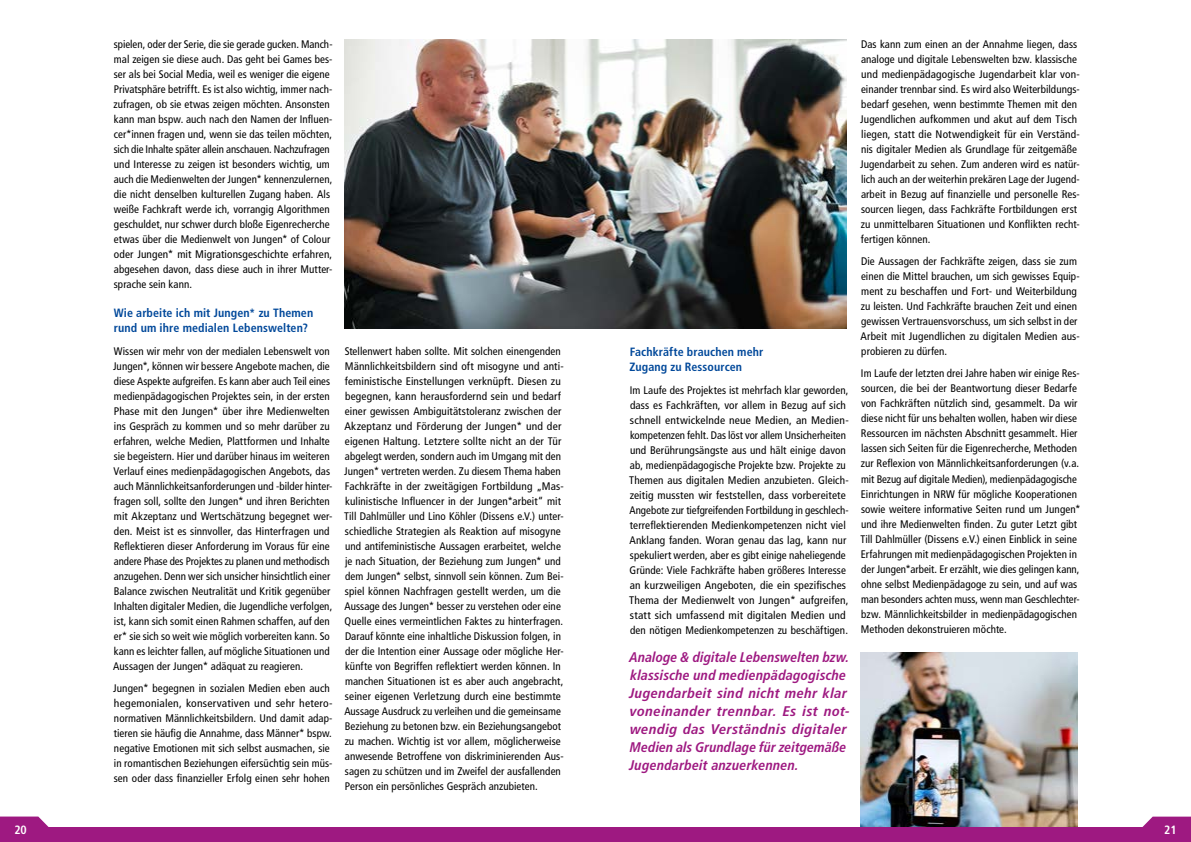
<style>
.page{position:relative;width:1191px;height:842px;background:#fff}
.page>*{position:absolute;margin:0;border:0;box-sizing:border-box;transform-origin:0 0}
.t1{font:italic 700 condensed 14px/18px "Frutiger LT Pro";letter-spacing:.01em;color:#9e1981}
.t2{font:700 condensed 12px/15px "Frutiger LT Pro";letter-spacing:.01em;color:#00489a}
.t3{font:700 condensed 12px "Frutiger LT Pro";color:#fff}
.t4{font:condensed 11px/15px "Frutiger LT Pro";letter-spacing:.005em;color:#000}
</style>
<div class="page">
<img style="left:860px;top:652px;width:217px;height:175px">
<img style="left:344px;top:40px;width:502px;height:289px">
<div style="left:0;top:827px;width:1191px;height:15px;background:#9e1981"></div>
<svg style="left:1142px;top:817px;width:49px;height:10px"></svg>
<svg style="left:0;top:816px;width:49px;height:11px"></svg>
<p class="t4" style="left:114px;top:37px;width:220px">spielen, oder der Serie, die sie gerade gucken. Manch&shy;mal zeigen sie diese auch. Das geht bei Games bes&shy;ser als bei Social Media, weil es weniger die eigene Privatsphäre betrifft. Es ist also wichtig, immer nach&shy;zufragen, ob sie etwas zeigen möchten. Ansonsten kann man bspw. auch nach den Namen der Influen&shy;cer*innen fragen und, wenn sie das teilen möchten, sich die Inhalte später allein anschauen. Nachzufragen und Interesse zu zeigen ist besonders wichtig, um auch die Medienwelten der Jungen* kennenzulernen, die nicht denselben kulturellen Zugang haben. Als weiße Fachkraft werde ich, vorrangig Algorithmen geschuldet, nur schwer durch bloße Eigenrecherche etwas über die Medienwelt von Jungen* of Colour oder Jungen* mit Migrationsgeschichte erfahren, abgesehen davon, dass diese auch in ihrer Mutter&shy;sprache sein kann.</p>
<p class="t2" style="left:114px;top:306px;width:201px">Wie arbeite ich mit Jungen* zu Themen rund um ihre medialen Lebenswelten?</p>
<p class="t4" style="left:113px;top:343px;width:221px">Wissen wir mehr von der medialen Lebenswelt von Jungen*, können wir bessere Angebote machen, die diese Aspekte aufgreifen. Es kann aber auch Teil eines medienpädagogischen Projektes sein, in der ersten Phase mit den Jungen* über ihre Medienwelten ins Gespräch zu kommen und so mehr darüber zu erfahren, welche Medien, Plattformen und Inhalte sie begeistern. Hier und darüber hinaus im weiteren Verlauf eines medienpädagogischen Angebots, das auch Männlichkeitsanforderungen und -bilder hinter&shy;fragen soll, sollte den Jungen* und ihren Berichten mit Akzeptanz und Wertschätzung begegnet wer&shy;den. Meist ist es sinnvoller, das Hinterfragen und Reflektieren dieser Anforderung im Voraus für eine andere Phase des Projektes zu planen und methodisch anzugehen. Denn wer sich unsicher hinsichtlich einer Balance zwischen Neutralität und Kritik gegenüber Inhalten digitaler Medien, die Jugendliche verfolgen, ist, kann sich somit einen Rahmen schaffen, auf den er* sie sich so weit wie möglich vorbereiten kann. So kann es leichter fallen, auf mögliche Situationen und Aussagen der Jungen* adäquat zu reagieren.</p>
<p class="t4" style="left:113px;top:681px;width:221px">Jungen* begegnen in sozialen Medien eben auch hegemonialen, konservativen und sehr hetero&shy;normativen Männlichkeitsbildern. Und damit adap&shy;tieren sie häufig die Annahme, dass Männer* bspw. negative Emotionen mit sich selbst ausmachen, sie in romantischen Beziehungen eifersüchtig sein müs&shy;sen oder dass finanzieller Erfolg einen sehr hohen</p>
<p class="t4" style="left:344px;top:344px;width:221px">Stellenwert haben sollte. Mit solchen einengenden Männlichkeitsbildern sind oft misogyne und anti&shy;feministische Einstellungen verknüpft. Diesen zu begegnen, kann herausfordernd sein und bedarf einer gewissen Ambiguitätstoleranz zwischen der Akzeptanz und Förderung der Jungen* und der eigenen Haltung. Letztere sollte nicht an der Tür abgelegt werden, sondern auch im Umgang mit den Jungen* vertreten werden. Zu diesem Thema haben Fachkräfte in der zweitägigen Fortbildung „Mas&shy;kulinistische Influencer in der Jungen*arbeit“ mit Till Dahlmüller und Lino Köhler (Dissens e.V.) unter&shy;schiedliche Strategien als Reaktion auf misogyne und antifeministische Aussagen erarbeitet, welche je nach Situation, der Beziehung zum Jungen* und dem Jungen* selbst, sinnvoll sein können. Zum Bei&shy;spiel können Nachfragen gestellt werden, um die Aussage des Jungen* besser zu verstehen oder eine Quelle eines vermeintlichen Faktes zu hinterfragen.<br>Darauf könnte eine inhaltliche Diskussion folgen, in der die Intention einer Aussage oder mögliche Her&shy;künfte von Begriffen reflektiert werden können. In manchen Situationen ist es aber auch angebracht, seiner eigenen Verletzung durch eine bestimmte Aussage Ausdruck zu verleihen und die gemeinsame Beziehung zu betonen bzw. ein Beziehungsangebot zu machen. Wichtig ist vor allem, möglicherweise anwesende Betroffene von diskriminierenden Aus&shy;sagen zu schützen und im Zweifel der ausfallenden Person ein persönliches Gespräch anzubieten.</p>
<p class="t2" style="left:629px;top:345px;width:135px">Fachkräfte brauchen mehr<br>Zugang zu Ressourcen</p>
<p class="t4" style="left:629px;top:382px;width:221px">Im Laufe des Projektes ist mehrfach klar geworden, dass es Fachkräften, vor allem in Bezug auf sich schnell entwickelnde neue Medien, an Medien&shy;kompetenzen fehlt. Das löst vor allem Unsicherheiten und Berührungsängste aus und hält einige davon ab, medienpädagogische Projekte bzw. Projekte zu Themen aus digitalen Medien anzubieten. Gleich&shy;zeitig mussten wir feststellen, dass vorbereitete Angebote zur tiefgreifenden Fortbildung in geschlech&shy;terreflektierenden Medienkompetenzen nicht viel Anklang fanden. Woran genau das lag, kann nur spekuliert werden, aber es gibt einige naheliegende Gründe: Viele Fachkräfte haben größeres Interesse an kurzweiligen Angeboten, die ein spezifisches Thema der Medienwelt von Jungen* aufgreifen, statt sich umfassend mit digitalen Medien und den nötigen Medienkompetenzen zu beschäftigen.</p>
<p class="t1" style="left:629px;top:648px;width:222px">Analoge &amp; digitale Lebenswelten bzw. klassische und medienpädagogische Jugendarbeit sind nicht mehr klar voneinander trennbar. Es ist not&shy;wendig das Verständnis digitaler Medien als Grundlage für zeitgemäße Jugendarbeit anzuerkennen.</p>
<p class="t4" style="left:860px;top:37px;width:221px">Das kann zum einen an der Annahme liegen, dass analoge und digitale Lebenswelten bzw. klassische und medienpädagogische Jugendarbeit klar von&shy;einander trennbar sind. Es wird also Weiterbildungs&shy;bedarf gesehen, wenn bestimmte Themen mit den Jugendlichen aufkommen und akut auf dem Tisch liegen, statt die Notwendigkeit für ein Verständ&shy;nis digitaler Medien als Grundlage für zeitgemäße Jugendarbeit zu sehen. Zum anderen wird es natür&shy;lich auch an der weiterhin prekären Lage der Jugend&shy;arbeit in Bezug auf finanzielle und personelle Res&shy;sourcen liegen, dass Fachkräfte Fortbildungen erst zu unmittelbaren Situationen und Konflikten recht&shy;fertigen können.</p>
<p class="t4" style="left:860px;top:254px;width:221px">Die Aussagen der Fachkräfte zeigen, dass sie zum einen die Mittel brauchen, um sich gewisses Equip&shy;ment zu beschaffen und Fort- und Weiterbildung zu leisten. Und Fachkräfte brauchen Zeit und einen gewissen Vertrauensvorschuss, um sich selbst in der Arbeit mit Jugendlichen zu digitalen Medien aus&shy;probieren zu dürfen.</p>
<p class="t4" style="left:860px;top:366px;width:222px">Im Laufe der letzten drei Jahre haben wir einige Res&shy;sourcen, die bei der Beantwortung dieser Bedarfe von Fachkräften nützlich sind, gesammelt. Da wir diese nicht für uns behalten wollen, haben wir diese Ressourcen im nächsten Abschnitt gesammelt. Hier lassen sich Seiten für die Eigenrecherche, Methoden zur Reflexion von Männlichkeitsanforderungen (v.a. mit Bezug auf digitale Medien), medienpädagogische Einrichtungen in NRW für mögliche Kooperationen sowie weitere informative Seiten rund um Jungen* und ihre Medienwelten finden. Zu guter Letzt gibt Till Dahlmüller (Dissens e.V.) einen Einblick in seine Erfahrungen mit medienpädagogischen Projekten in der Jungen*arbeit. Er erzählt, wie dies gelingen kann, ohne selbst Medienpädagoge zu sein, und auf was man besonders achten muss, wenn man Geschlechter&shy;bzw. Männlichkeitsbilder in medienpädagogischen Methoden dekonstruieren möchte.</p>
<p class="t3" style="left:14px;top:822px;width:14px">20</p>
<p class="t3" style="left:1164px;top:822px;width:14px">21</p>
</div>
